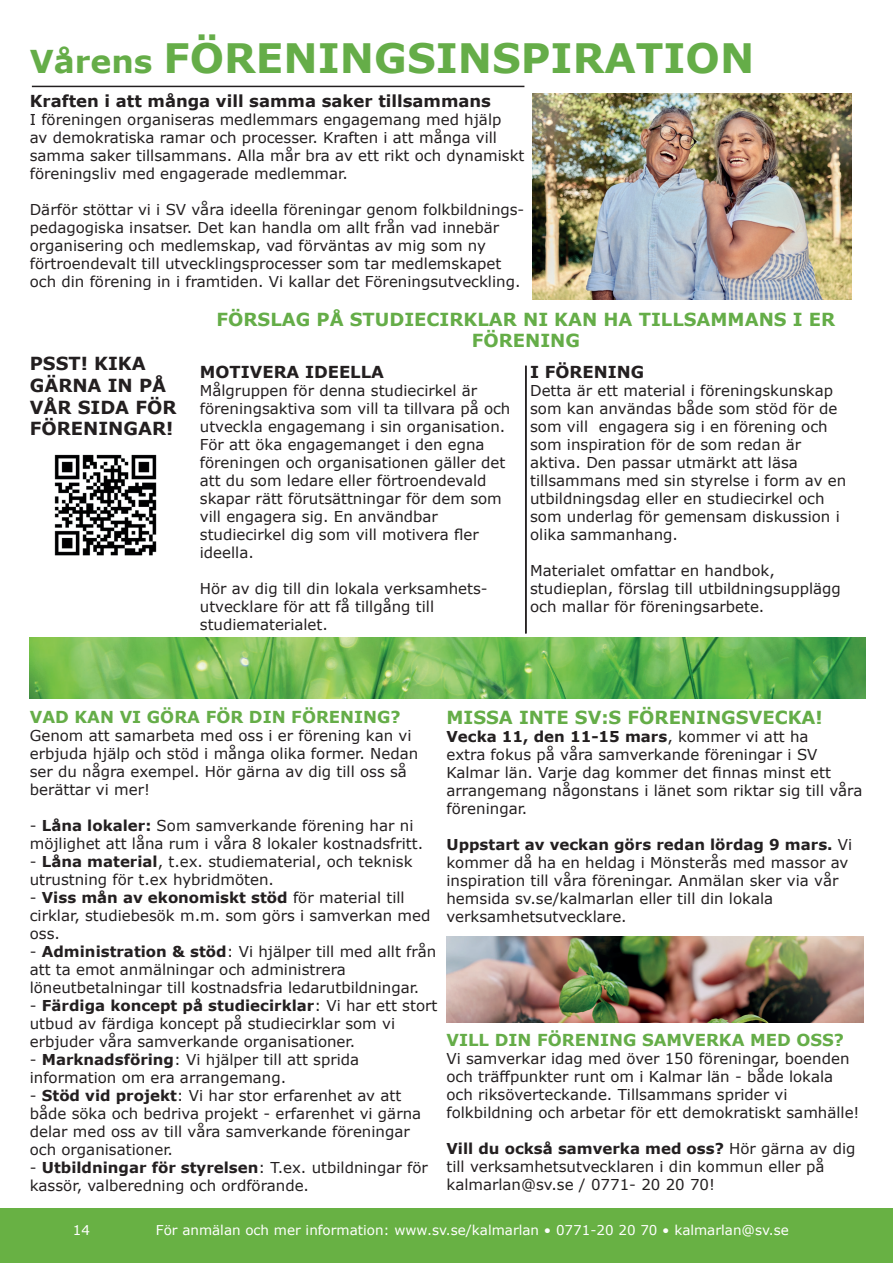
<style>
.page{position:relative;width:893px;height:1263px;background:#fff}
.page>*{position:absolute;margin:0;border:0;box-sizing:border-box;transform-origin:0 0}
.t1{font:700 40.5px "Verdana";color:#65ad48}
.t2{font:700 18px/21.6px "Verdana";color:#65ad48;text-align:center}
.t3{font:700 18px/21.6px "Verdana";color:#231f20}
.t4{font:700 16.5px "Verdana";color:#231f20}
.t5{font:700 16.5px "Verdana";color:#65ad48}
.t6{font:15px/18px "Verdana";color:#231f20}
.t7{font:13.5px "Verdana";color:#fff}
.s1{font-size:31.5px}
.s2{font-weight:700}
</style>
<div class="page">
<div style="left:0;top:1209px;width:893px;height:54px;background:#68b144"></div>
<hr style="left:32px;top:86px;width:492px;height:1px;background:#231f20">
<img style="left:533px;top:93px;width:319px;height:207px">
<hr style="left:525px;top:366px;width:2px;height:267px;background:#231f20">
<img style="left:446px;top:937px;width:417px;height:85px">
<img style="left:54px;top:454px;width:103px;height:102px">
<img style="left:30px;top:638px;width:835px;height:61px">
<h1 class="t1" style="left:30px;top:30px;width:726px"><span class="s1">Vårens</span> FÖRENINGSINSPIRATION</h1>
<p class="t4" style="left:30px;top:89px;width:463px">Kraften i att många vill samma saker tillsammans</p>
<p class="t6" style="left:30px;top:110px;width:496px">I föreningen organiseras medlemmars engagemang med hjälp<br>av demokratiska ramar och processer. Kraften i att många vill samma saker tillsammans. Alla mår bra av ett rikt och dynamiskt föreningsliv med engagerade medlemmar.</p>
<p class="t6" style="left:30px;top:200px;width:496px">Därför stöttar vi i SV våra ideella föreningar genom folkbildnings&shy;pedagogiska insatser. Det kan handla om allt från vad innebär organisering och medlemskap, vad förväntas av mig som ny förtroendevalt till utvecklingsprocesser som tar medlemskapet och din förening in i framtiden. Vi kallar det Föreningsutveckling.</p>
<p class="t2" style="left:216px;top:308px;width:620px">FÖRSLAG PÅ STUDIECIRKLAR NI KAN HA TILLSAMMANS I ER<br>FÖRENING</p>
<p class="t4" style="left:200px;top:361px;width:186px">MOTIVERA IDEELLA</p>
<p class="t6" style="left:200px;top:382px;width:312px">Målgruppen för denna studiecirkel är föreningsaktiva som vill ta tillvara på och utveckla engagemang i sin organisation.<br>För att öka engagemanget i den egna föreningen och organisationen gäller det att du som ledare eller förtroendevald skapar rätt förutsättningar för dem som vill engagera sig. En användbar studiecirkel dig som vill motivera fler ideella.</p>
<p class="t6" style="left:200px;top:580px;width:289px">Hör av dig till din lokala verksamhets&shy;utvecklare för att få tillgång till studiematerialet.</p>
<p class="t3" style="left:30px;top:353px;width:148px">PSST! KIKA<br>GÄRNA IN PÅ<br>VÅR SIDA FÖR<br>FÖRENINGAR!</p>
<p class="t4" style="left:530px;top:361px;width:115px">I FÖRENING</p>
<p class="t6" style="left:530px;top:382px;width:318px">Detta är ett material i föreningskunskap som kan användas både som stöd för de som vill engagera sig i en förening och som inspiration för de som redan är aktiva. Den passar utmärkt att läsa tillsammans med sin styrelse i form av en utbildningsdag eller en studiecirkel och som underlag för gemensam diskussion i olika sammanhang.</p>
<p class="t6" style="left:530px;top:562px;width:312px">Materialet omfattar en handbok, studieplan, förslag till utbildningsupplägg och mallar för föreningsarbete.</p>
<p class="t5" style="left:30px;top:705px;width:372px">VAD KAN VI GÖRA FÖR DIN FÖRENING?</p>
<p class="t6" style="left:30px;top:726px;width:390px">Genom att samarbeta med oss i er förening kan vi erbjuda hjälp och stöd i många olika former. Nedan ser du några exempel. Hör gärna av dig till oss så berättar vi mer!</p>
<p class="t6" style="left:30px;top:816px;width:395px">- <span class="s2">Låna lokaler:</span> Som samverkande förening har ni möjlighet att låna rum i våra 8 lokaler kostnadsfritt.</p>
<p class="t6" style="left:30px;top:852px;width:384px">- <span class="s2">Låna material</span>, t.ex. studiematerial, och teknisk utrustning för t.ex hybridmöten.</p>
<p class="t6" style="left:30px;top:888px;width:402px">- <span class="s2">Viss mån av ekonomiskt stöd</span> för material till cirklar, studiebesök m.m. som görs i samverkan med oss.</p>
<p class="t6" style="left:30px;top:942px;width:408px">- <span class="s2">Administration &amp; stöd</span>: Vi hjälper till med allt från att ta emot anmälningar och administrera löneutbetalningar till kostnadsfria ledarutbildningar.</p>
<p class="t6" style="left:30px;top:996px;width:409px">- <span class="s2">Färdiga koncept på studiecirklar</span>: Vi har ett stort utbud av färdiga koncept på studiecirklar som vi erbjuder våra samverkande organisationer.</p>
<p class="t6" style="left:30px;top:1050px;width:331px">- <span class="s2">Marknadsföring</span>: Vi hjälper till att sprida information om era arrangemang.</p>
<p class="t6" style="left:30px;top:1086px;width:393px">- <span class="s2">Stöd vid projekt</span>: Vi har stor erfarenhet av att både söka och bedriva projekt - erfarenhet vi gärna delar med oss av till våra samverkande föreningar och organisationer.</p>
<p class="t6" style="left:30px;top:1158px;width:400px">- <span class="s2">Utbildningar för styrelsen</span>: T.ex. utbildningar för kassör, valberedning och ordförande.</p>
<p class="t2" style="left:446px;top:706px;width:378px">MISSA INTE SV:S FÖRENINGSVECKA!</p>
<p class="t6" style="left:446px;top:727px;width:417px"><span class="s2">Vecka 11, den 11-15 mars</span>, kommer vi att ha<br>extra fokus på våra samverkande föreningar i SV Kalmar län. Varje dag kommer det finnas minst ett arrangemang någonstans i länet som riktar sig till våra föreningar.</p>
<p class="t6" style="left:446px;top:835px;width:407px"><span class="s2">Uppstart av veckan görs redan lördag 9 mars.</span> Vi kommer då ha en heldag i Mönsterås med massor av inspiration till våra föreningar. Anmälan sker via vår hemsida sv.se/kalmarlan eller till din lokala verksamhetsutvecklare.</p>
<p class="t5" style="left:446px;top:1028px;width:399px">VILL DIN FÖRENING SAMVERKA MED OSS?</p>
<p class="t6" style="left:446px;top:1049px;width:414px">Vi samverkar idag med över 150 föreningar, boenden och träffpunkter runt om i Kalmar län - både lokala och riksöverteckande. Tillsammans sprider vi folkbildning och arbetar för ett demokratiskt samhälle!</p>
<p class="t6" style="left:446px;top:1139px;width:411px"><span class="s2">Vill du också samverka med oss?</span> Hör gärna av dig till verksamhetsutvecklaren i din kommun eller på kalmarlan@sv.se / 0771- 20 20 70!</p>
<p class="t7" style="left:73px;top:1221px;width:19px">14</p>
<p class="t7" style="left:156px;top:1221px;width:634px">För anmälan och mer information: www.sv.se/kalmarlan • 0771-20 20 70 • kalmarlan@sv.se</p>
</div>
